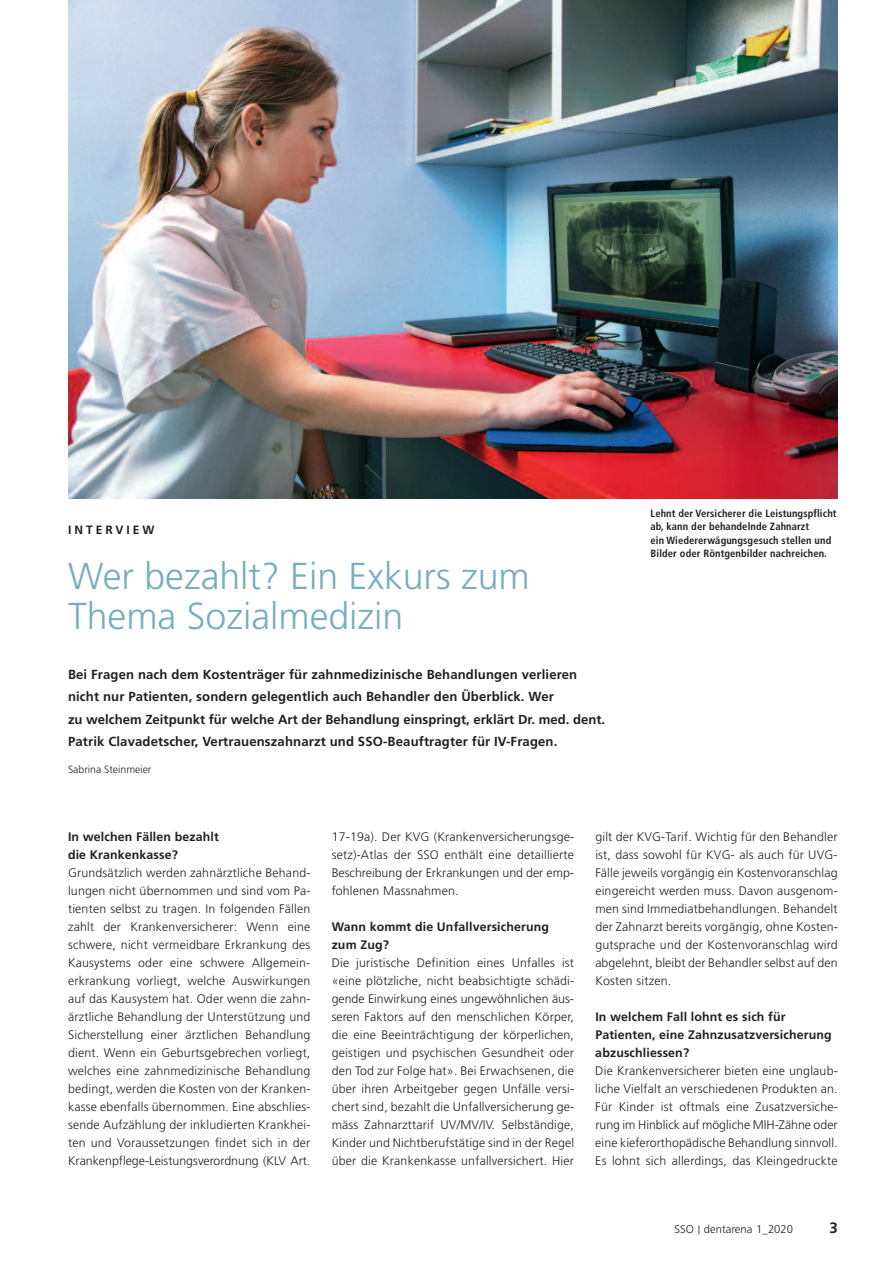
<style>
.page{position:relative;width:893px;height:1263px;background:#fff}
.page>*{position:absolute;margin:0;border:0;box-sizing:border-box;transform-origin:0 0}
.t1{font:300 37.5px/40.5px "Frutiger";color:#77adc0}
.t2{font:700 15px "Frutiger";color:#231f20}
.t3{font:700 13.2px/22.5px "Frutiger";letter-spacing:.01em;color:#231f20}
.t4{font:300 12.3px/18px "Frutiger";letter-spacing:.01em;color:#231f20;text-align:justify}
.t5{font:700 12.3px/18px "Frutiger";letter-spacing:.01em;color:#231f20}
.t6{font:700 12px "Frutiger";letter-spacing:.25em;color:#231f20}
.t7{font:300 11.25px "Frutiger";color:#231f20}
.t8{font:700 condensed 10.5px/13.5px "Frutiger";letter-spacing:.01em;color:#231f20}
.t9{font:300 10.5px "Frutiger";color:#231f20}
</style>
<div class="page">
<img style="left:68px;top:0;width:770px;height:499px">
<p class="t6" style="left:68px;top:525px;width:88px">INTERVIEW</p>
<h1 class="t1" style="left:68px;top:558px;width:463px">Wer bezahlt? Ein Exkurs zum<br>Thema Sozialmedizin</h1>
<p class="t3" style="left:68px;top:664px;width:539px">Bei Fragen nach dem Kostenträger für zahnmedizinische Behandlungen verlieren nicht nur Patienten, sondern gelegentlich auch Behandler den Überblick. Wer<br>zu welchem Zeitpunkt für welche Art der Behandlung einspringt, erklärt Dr. med. dent.<br>Patrik Clavadetscher, Vertrauenszahnarzt und SSO-Beauftragter für IV-Fragen.</p>
<p class="t9" style="left:68px;top:765px;width:85px">Sabrina Steinmeier</p>
<p class="t8" style="left:651px;top:507px;width:188px">Lehnt der Versicherer die Leistungspflicht ab, kann der behandelnde Zahnarzt<br>ein Wiedererwägungsgesuch stellen und Bilder oder Röntgenbilder nachreichen.</p>
<p class="t5" style="left:68px;top:828px;width:152px">In welchen Fällen bezahlt die Krankenkasse?</p>
<p class="t4" style="left:68px;top:864px;width:244px">Grundsätzlich werden zahnärztliche Behand&shy;lungen nicht übernommen und sind vom Pa&shy;tienten selbst zu tragen. In folgenden Fällen zahlt der Krankenversicherer: Wenn eine schwere, nicht vermeidbare Erkrankung des Kausystems oder eine schwere Allgemein&shy;erkrankung vorliegt, welche Auswirkungen auf das Kausystem hat. Oder wenn die zahn&shy;ärztliche Behandlung der Unterstützung und Sicherstellung einer ärztlichen Behandlung dient. Wenn ein Geburtsgebrechen vorliegt, welches eine zahnmedizinische Behandlung bedingt, werden die Kosten von der Kranken&shy;kasse ebenfalls übernommen. Eine abschlies&shy;sende Aufzählung der inkludierten Krankhei&shy;ten und Voraussetzungen findet sich in der Krankenpflege-Leistungsverordnung (KLV Art.</p>
<p class="t4" style="left:332px;top:828px;width:244px">17-19a). Der KVG (Krankenversicherungsge&shy;setz)-Atlas der SSO enthält eine detaillierte Beschreibung der Erkrankungen und der emp&shy;fohlenen Massnahmen.</p>
<p class="t5" style="left:332px;top:918px;width:219px">Wann kommt die Unfallversicherung zum Zug?</p>
<p class="t4" style="left:332px;top:954px;width:244px">Die juristische Definition eines Unfalles ist «eine plötzliche, nicht beabsichtigte schädi&shy;gende Einwirkung eines ungewöhnlichen äus&shy;seren Faktors auf den menschlichen Körper, die eine Beeinträchtigung der körperlichen, geistigen und psychischen Gesundheit oder den Tod zur Folge hat». Bei Erwachsenen, die über ihren Arbeitgeber gegen Unfälle versi&shy;chert sind, bezahlt die Unfallversicherung ge&shy;mäss Zahnarzttarif UV/MV/IV. Selbständige, Kinder und Nichtberufstätige sind in der Regel über die Krankenkasse unfallversichert. Hier</p>
<p class="t4" style="left:595px;top:828px;width:244px">gilt der KVG-Tarif. Wichtig für den Behandler ist, dass sowohl für KVG- als auch für UVG-Fälle jeweils vorgängig ein Kostenvoranschlag eingereicht werden muss. Davon ausgenom&shy;men sind Immediatbehandlungen. Behandelt der Zahnarzt bereits vorgängig, ohne Kosten&shy;gutsprache und der Kostenvoranschlag wird abgelehnt, bleibt der Behandler selbst auf den Kosten sitzen.</p>
<p class="t5" style="left:595px;top:1008px;width:238px">In welchem Fall lohnt es sich für<br>Patienten, eine Zahnzusatzversicherung abzuschliessen?</p>
<p class="t4" style="left:595px;top:1062px;width:244px">Die Krankenversicherer bieten eine unglaub&shy;liche Vielfalt an verschiedenen Produkten an.<br>Für Kinder ist oftmals eine Zusatzversiche&shy;rung im Hinblick auf mögliche MIH-Zähne oder eine kieferorthopädische Behandlung sinnvoll.<br>Es lohnt sich allerdings, das Kleingedruckte</p>
<p class="t7" style="left:675px;top:1225px;width:120px">SSO | dentarena 1_2020</p>
<p class="t2" style="left:829px;top:1222px;width:10px">3</p>
</div>
